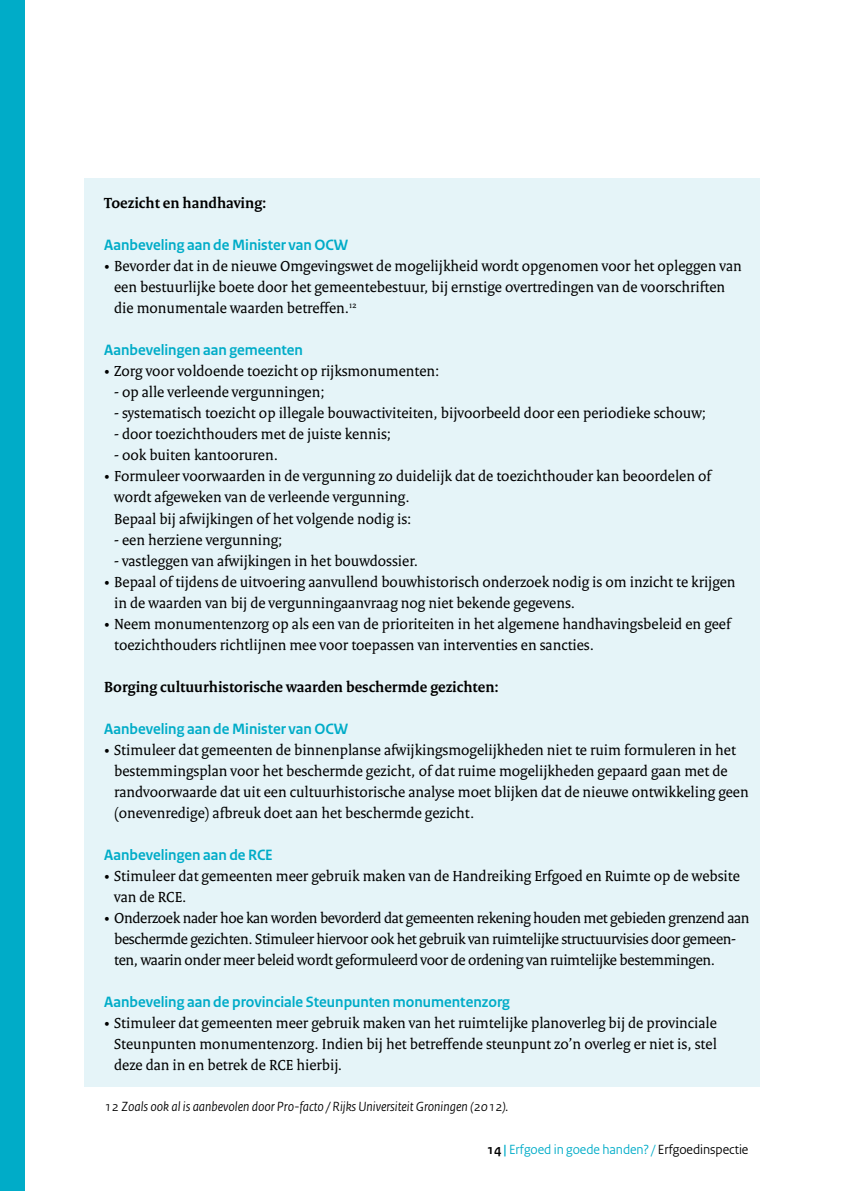
<style>
.page{position:relative;width:844px;height:1191px;background:#fff}
.page>*{position:absolute;margin:0;border:0;box-sizing:border-box;transform-origin:0 0}
.t1{font:15.75px/21px "Rijksoverheid Serif";color:#000}
.t2{font:15.75px/21px "Rijksoverheid Serif";letter-spacing:-.02em;color:#000}
.t3{font:700 15.75px "Rijksoverheid Sans";color:#00acc8}
.t4{font:700 15.75px "Rijksoverheid Serif";color:#000}
.t5{font:italic 14px "Rijksoverheid Sans";color:#000}
.t6{font:14px "Rijksoverheid Sans";color:#00acc8}
.s1{font-weight:700;color:#000}
.s2{font-weight:700}
.s3{color:#000}
</style>
<div class="page">
<div style="left:84px;top:179px;width:675px;height:907px;background:#e5f4f8"></div>
<div style="left:0;top:0;width:25px;height:1191px;background:#00acc8"></div>
<p class="t4" style="left:104px;top:194px;width:164px">Toezicht en handhaving:</p>
<p class="t3" style="left:104px;top:236px;width:245px">Aanbeveling aan de Minister van OCW</p>
<p class="t1" style="left:114px;top:256px;width:629px;text-indent:-10px">• Bevorder dat in de nieuwe Omgevingswet de mogelijkheid wordt opgenomen voor het opleggen van een bestuurlijke boete door het gemeentebestuur, bij ernstige overtredingen van de voorschriften die monumentale waarden betreffen.<sup>12</sup></p>
<p class="t3" style="left:104px;top:341px;width:200px">Aanbevelingen aan gemeenten</p>
<p class="t1" style="left:104px;top:361px;width:337px">• Zorg voor voldoende toezicht op rijksmonumenten:</p>
<p class="t1" style="left:114px;top:382px;width:212px">- op alle verleende vergunningen;</p>
<p class="t1" style="left:114px;top:403px;width:593px">- systematisch toezicht op illegale bouwactiviteiten, bijvoorbeeld door een periodieke schouw;</p>
<p class="t1" style="left:114px;top:424px;width:278px">- door toezichthouders met de juiste kennis;</p>
<p class="t1" style="left:114px;top:445px;width:165px">- ook buiten kantooruren.</p>
<p class="t1" style="left:114px;top:466px;width:598px;text-indent:-10px">• Formuleer voorwaarden in de vergunning zo duidelijk dat de toezichthouder kan beoordelen of wordt afgeweken van de verleende vergunning.<br>Bepaal bij afwijkingen of het volgende nodig is:</p>
<p class="t1" style="left:114px;top:529px;width:170px">- een herziene vergunning;</p>
<p class="t1" style="left:114px;top:550px;width:305px">- vastleggen van afwijkingen in het bouwdossier.</p>
<p class="t1" style="left:114px;top:571px;width:622px;text-indent:-10px">• Bepaal of tijdens de uitvoering aanvullend bouwhistorisch onderzoek nodig is om inzicht te krijgen in de waarden van bij de vergunningaanvraag nog niet bekende gegevens.</p>
<p class="t1" style="left:114px;top:613px;width:618px;text-indent:-10px">• Neem monumentenzorg op als een van de prioriteiten in het algemene handhavingsbeleid en geef toezichthouders richtlijnen mee voor toepassen van interventies en sancties.</p>
<p class="t4" style="left:104px;top:677px;width:396px">Borging cultuurhistorische waarden beschermde gezichten:</p>
<p class="t3" style="left:104px;top:719px;width:245px">Aanbeveling aan de Minister van OCW</p>
<p class="t1" style="left:114px;top:739px;width:636px;text-indent:-10px">• Stimuleer dat gemeenten de binnenplanse afwijkingsmogelijkheden niet te ruim formuleren in het bestemmingsplan voor het beschermde gezicht, of dat ruime mogelijkheden gepaard gaan met de randvoorwaarde dat uit een cultuurhistorische analyse moet blijken dat de nieuwe ontwikkeling geen (onevenredige) afbreuk doet aan het beschermde gezicht.</p>
<p class="t3" style="left:104px;top:845px;width:170px">Aanbevelingen aan de RCE</p>
<p class="t1" style="left:114px;top:865px;width:627px;text-indent:-10px">• Stimuleer dat gemeenten meer gebruik maken van de Handreiking Erfgoed en Ruimte op de website van de RCE.</p>
<p class="t2" style="left:114px;top:907px;width:636px;text-indent:-10px">• Onderzoek nader hoe kan worden bevorderd dat gemeenten rekening houden met gebieden grenzend aan beschermde gezichten. Stimuleer hiervoor ook het gebruik van ruimtelijke structuurvisies door gemeen&shy;ten, waarin onder meer beleid wordt geformuleerd voor de ordening van ruimtelijke bestemmingen.</p>
<p class="t3" style="left:104px;top:992px;width:407px">Aanbeveling aan de provinciale Steunpunten monumentenzorg</p>
<p class="t1" style="left:114px;top:1012px;width:604px;text-align:justify;text-indent:-10px">• Stimuleer dat gemeenten meer gebruik maken van het ruimtelijke planoverleg bij de provinciale Steunpunten monumentenzorg. Indien bij het betreffende steunpunt zo’n overleg er niet is, stel deze dan in en betrek de RCE hierbij.</p>
<p class="t5" style="left:104px;top:1098px;width:405px">12 Zoals ook al is aanbevolen door Pro-facto / Rijks Universiteit Groningen (2012).</p>
<p class="t6" style="left:487px;top:1141px;width:263px"><span class="s1">14</span> <span class="s2">|</span> Erfgoed in goede handen? / <span class="s3">Erfgoedinspectie</span></p>
</div>
